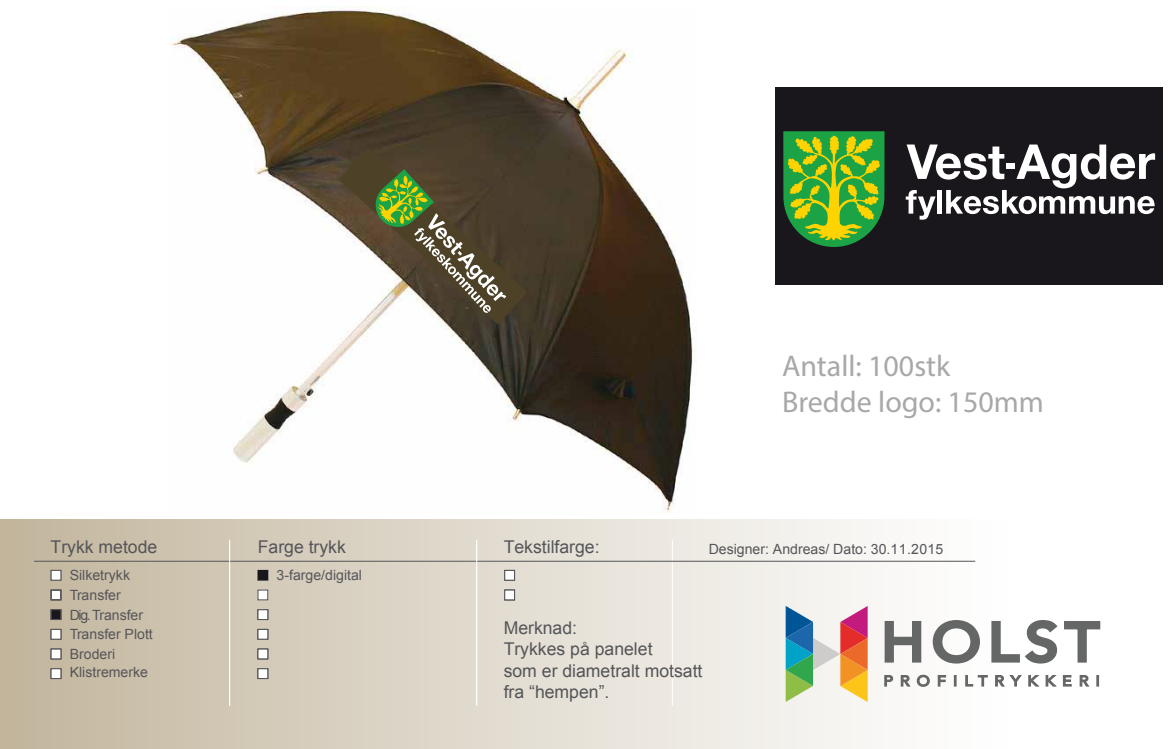
<style>
.page{position:relative;width:1174px;height:749px;background:#fff}
.page>*{position:absolute;margin:0;border:0;box-sizing:border-box;transform-origin:0 0}
.t1{font:30px/36px "Myriad Pro";color:#a8a8a8}
.t2{font:17.62px/21.1px "Arial";color:#555559}
.t3{font:14.12px/19.8px "Arial";color:#555559}
</style>
<div class="page">
<div style="left:0;top:519px;width:1173px;height:230px;background:linear-gradient(to right,#c4b8a0,#fff)"></div>
<svg style="left:785px;top:606px;width:82px;height:96px"></svg>
<svg style="left:882px;top:619px;width:40px;height:45px"></svg>
<svg style="left:930px;top:618px;width:52px;height:48px"></svg>
<svg style="left:989px;top:617px;width:112px;height:49px"></svg>
<svg style="left:883px;top:674px;width:10px;height:13px"></svg>
<svg style="left:900px;top:674px;width:30px;height:14px"></svg>
<svg style="left:937px;top:674px;width:9px;height:13px"></svg>
<svg style="left:953px;top:675px;width:3px;height:12px"></svg>
<svg style="left:964px;top:674px;width:24px;height:13px"></svg>
<svg style="left:994px;top:674px;width:78px;height:13px"></svg>
<svg style="left:1078px;top:674px;width:12px;height:13px"></svg>
<svg style="left:1096px;top:675px;width:2px;height:12px"></svg>
<hr style="left:671px;top:540px;width:1px;height:166px;background:#fff">
<hr style="left:34px;top:561px;width:941px;height:1px;background:#555559">
<div style="left:51px;top:590px;width:10px;height:10px;background:#fff"></div>
<div style="left:258px;top:590px;width:10px;height:10px;background:#fff;border:1px solid #555559"></div>
<div style="left:51px;top:570px;width:10px;height:10px;background:#fff;border:1px solid #555559"></div>
<hr style="left:229px;top:540px;width:1px;height:166px;background:#fff">
<hr style="left:476px;top:540px;width:1px;height:166px;background:#fff">
<div style="left:51px;top:590px;width:10px;height:10px;border:1px solid #555559"></div>
<div style="left:51px;top:609px;width:10px;height:11px;background:#1a171c;border:1px solid #555559"></div>
<div style="left:51px;top:629px;width:10px;height:10px;background:#fff;border:1px solid #555559"></div>
<div style="left:51px;top:649px;width:10px;height:10px;background:#fff;border:1px solid #555559"></div>
<div style="left:51px;top:668px;width:10px;height:11px;background:#fff;border:1px solid #555559"></div>
<div style="left:258px;top:570px;width:10px;height:10px;background:#1a171c"></div>
<div style="left:258px;top:609px;width:10px;height:11px;background:#fff;border:1px solid #555559"></div>
<div style="left:258px;top:629px;width:10px;height:10px;background:#fff;border:1px solid #555559"></div>
<div style="left:258px;top:649px;width:10px;height:10px;background:#fff;border:1px solid #555559"></div>
<div style="left:258px;top:668px;width:10px;height:11px;background:#fff;border:1px solid #555559"></div>
<div style="left:504px;top:570px;width:10px;height:10px;background:#fff;border:1px solid #555559"></div>
<div style="left:504px;top:590px;width:10px;height:10px;background:#fff;border:1px solid #555559"></div>
<div style="left:775px;top:88px;width:387px;height:197px;background:#1a171c"></div>
<img style="left:170px;top:7px;width:526px;height:505px">
<svg style="left:905px;top:145px;width:249px;height:75px"></svg>
<svg style="left:783px;top:131px;width:101px;height:116px;background:#5ea32c"></svg>
<svg style="left:339px;top:147px;width:188px;height:178px"></svg>
<p class="t2" style="left:51px;top:537px;width:108px">Trykk metode</p>
<p class="t2" style="left:258px;top:537px;width:90px">Farge trykk</p>
<p class="t2" style="left:503px;top:537px;width:97px">Tekstilfarge:</p>
<p class="t3" style="left:70px;top:566px;width:62px">Silketrykk<br>Transfer</p>
<p class="t3" style="left:276px;top:566px;width:87px">3-farge/digital</p>
<h1 class="t1" style="left:782px;top:347px;width:263px">Antall: 100stk<br>Bredde logo: 150mm</h1>
<p class="t3" style="left:708px;top:539px;width:236px">Designer: Andreas/ Dato: 30.11.2015</p>
<p class="t3" style="left:70px;top:605px;width:85px">Dig. Transfer<br>Transfer Plott</p>
<p class="t3" style="left:70px;top:645px;width:80px;line-height:18.2px">Broderi<br>Klistremerke</p>
<p class="t2" style="left:503px;top:618px;width:200px">Merknad:<br>Trykkes på panelet<br>som er diametralt motsatt fra “hempen”.</p>
</div>
